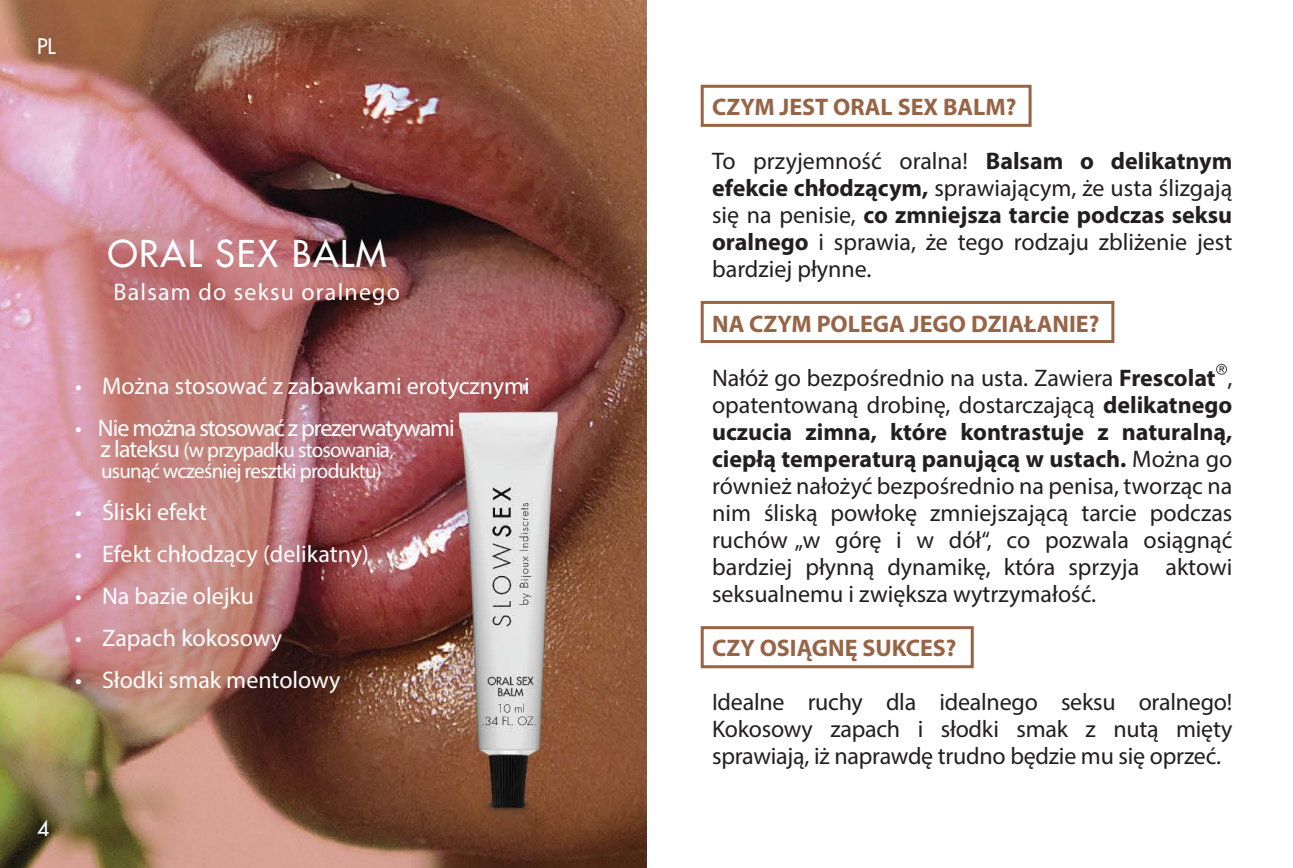
<style>
.page{position:relative;width:1293px;height:868px;background:#fff}
.page>*{position:absolute;margin:0;border:0;box-sizing:border-box;transform-origin:0 0}
.t1{font:500 36px "Futura Std";letter-spacing:.05em;color:#fff}
.t2{font:24px/27px "Myriad Pro";color:#231f20;text-align:justify}
.t3{font:24px "Myriad Pro";color:#fff}
.t4{font:700 24px "Myriad Pro";color:#976446}
.t5{font:24px "Myriad Pro";letter-spacing:-.045em;color:#fff}
.t6{font:24px "Myriad Pro";letter-spacing:.05em;color:#fff}
.t7{font:21px/21px "Myriad Pro";letter-spacing:-.035em;color:#fff}
.t8{font:500 21px "Futura Std";color:#fff}
.s1{font-size:24px}
.s2{font-weight:700}
</style>
<div class="page">
<img style="left:197px;top:0;width:1027px;height:867px">
<img style="left:0;top:0;width:197px;height:867px">
<div style="left:700px;top:301px;width:414px;height:42px;border:3px solid #976446"></div>
<div style="left:700px;top:626px;width:273px;height:42px;border:3px solid #976446"></div>
<div style="left:700px;top:85px;width:331px;height:42px;border:3px solid #976446"></div>
<svg style="left:1216px;top:364px;width:11px;height:10px"></svg>
<p class="t8" style="left:37px;top:33px;width:20px">PL</p>
<h1 class="t1" style="left:108px;top:231px;width:280px">ORAL SEX BALM</h1>
<p class="t6" style="left:113px;top:277px;width:288px">Balsam do seksu oralnego</p>
<p class="t3" style="left:75px;top:370px;width:456px">• Można stosować z zabawkami erotycznymi</p>
<p class="t5" style="left:75px;top:412px;width:381px">• Nie można stosować z prezerwatywami</p>
<p class="t7" style="left:100px;top:438px;width:295px"><span class="s1">z lateksu</span> (w przypadku stosowania, usunąć wcześniej resztki produktu)</p>
<p class="t3" style="left:75px;top:496px;width:134px">• Śliski efekt</p>
<p class="t3" style="left:75px;top:538px;width:295px">• Efekt chłodzący (delikatny)</p>
<p class="t3" style="left:75px;top:580px;width:181px">• Na bazie olejku</p>
<p class="t3" style="left:75px;top:622px;width:208px">• Zapach kokosowy</p>
<p class="t3" style="left:75px;top:664px;width:267px">• Słodki smak mentolowy</p>
<p class="t8" style="left:37px;top:814px;width:14px">4</p>
<p class="t4" style="left:712px;top:92px;width:306px">CZYM JEST ORAL SEX BALM?</p>
<p class="t2" style="left:712px;top:147px;width:522px">To przyjemność oralna! <span class="s2">Balsam o delikatnym efekcie chłodzącym,</span> sprawiającym, że usta ślizgają się na penisie, <span class="s2">co zmniejsza tarcie podczas seksu oralnego</span> i sprawia, że tego rodzaju zbliżenie jest bardziej płynne.</p>
<p class="t4" style="left:712px;top:308px;width:389px">NA CZYM POLEGA JEGO DZIAŁANIE?</p>
<p class="t2" style="left:712px;top:363px;width:522px">Nałóż go bezpośrednio na usta. Zawiera <span class="s2">Frescolat</span> , opatentowaną drobinę, dostarczającą <span class="s2">delikatnego uczucia zimna, które kontrastuje z naturalną, ciepłą temperaturą panującą w ustach.</span> Można go również nałożyć bezpośrednio na penisa, tworząc na nim śliską powłokę zmniejszającą tarcie podczas ruchów „w górę i w dół“, co pozwala osiągnąć bardziej płynną dynamikę, która sprzyja aktowi seksualnemu i zwiększa wytrzymałość.</p>
<p class="t4" style="left:712px;top:632px;width:246px">CZY OSIĄGNĘ SUKCES?</p>
<p class="t2" style="left:712px;top:687px;width:522px">Idealne ruchy dla idealnego seksu oralnego!<br>Kokosowy zapach i słodki smak z nutą mięty sprawiają, iż naprawdę trudno będzie mu się oprzeć.</p>
</div>
